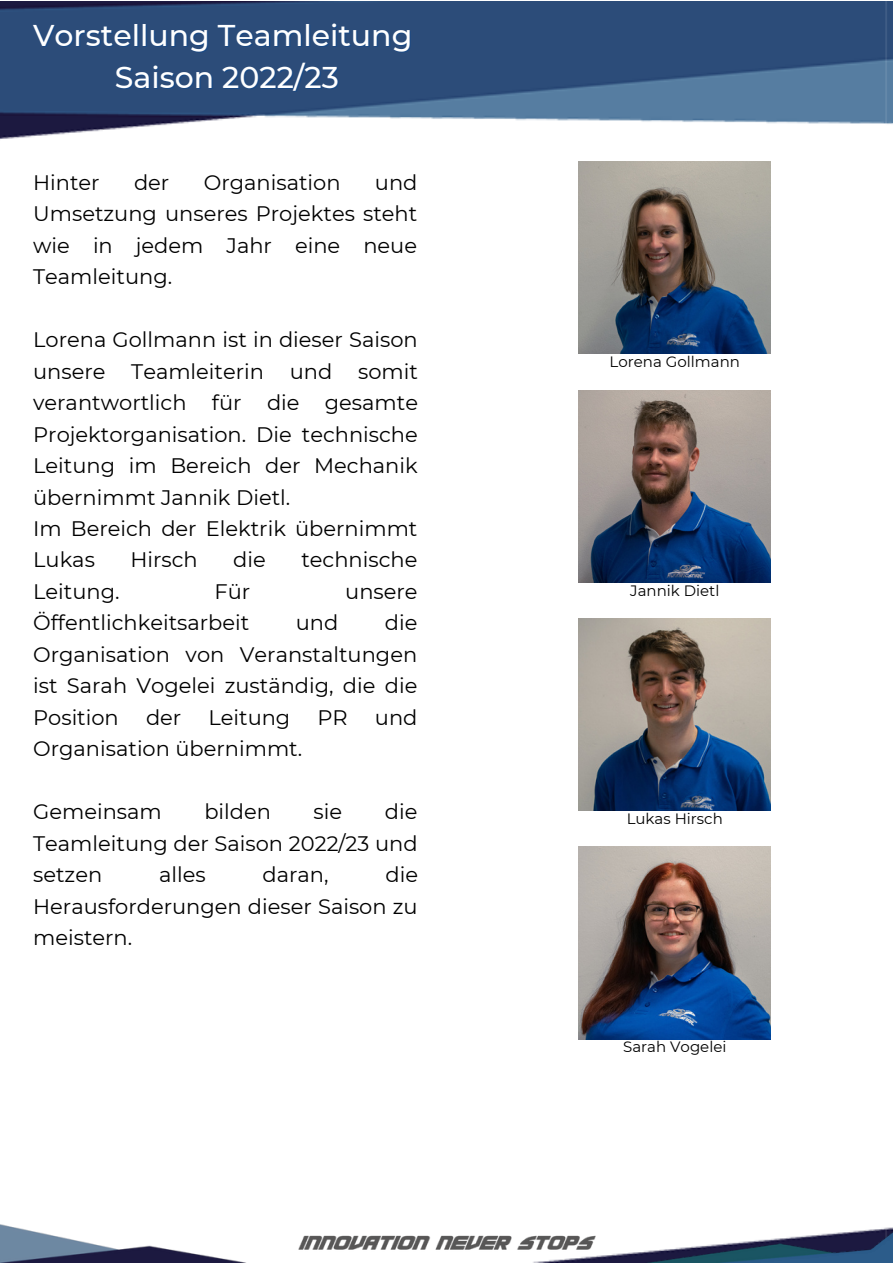
<style>
.page{position:relative;width:893px;height:1264px;background:#fff}
.page>*{position:absolute;margin:0;border:0;box-sizing:border-box;transform-origin:0 0}
.t1{font:500 30px/41.5px "Montserrat";color:#fff;text-align:center}
.t2{font:21px/31.5px "Montserrat";color:#000;text-align:justify}
.t3{font:15px "Montserrat";color:#000}
</style>
<div class="page">
<img style="left:0;top:2px;width:892px;height:1027px">
<img style="left:0;top:1029px;width:892px;height:233px">
<img style="left:578px;top:162px;width:192px;height:192px">
<img style="left:578px;top:390px;width:192px;height:192px">
<img style="left:578px;top:618px;width:192px;height:192px">
<img style="left:578px;top:846px;width:192px;height:193px">
<h1 class="t1" style="left:33px;top:15px;width:380px">Vorstellung Teamleitung<br>Saison 2022/23</h1>
<p class="t2" style="left:33px;top:166px;width:386px;text-indent:342px">und Umsetzung unseres Projektes steht wie in jedem Jahr eine neue Teamleitung.</p>
<p class="t2" style="left:33px;top:166px;width:68px">Hinter</p>
<p class="t2" style="left:134px;top:166px;width:37px">der</p>
<p class="t2" style="left:204px;top:166px;width:138px">Organisation</p>
<p class="t2" style="left:33px;top:324px;width:386px;text-align:left">Lorena Gollmann ist in dieser Saison unsere Teamleiterin und somit verantwortlich für die gesamte<br>Projektorganisation. Die technische<br>Leitung im Bereich der Mechanik übernimmt Jannik Dietl.<br>Im Bereich der Elektrik übernimmt<br>Lukas</p>
<p class="t2" style="left:130px;top:544px;width:69px">Hirsch</p>
<p class="t2" style="left:233px;top:544px;width:34px">die</p>
<p class="t2" style="left:301px;top:544px;width:117px">technische</p>
<p class="t2" style="left:33px;top:575px;width:88px">Leitung.</p>
<p class="t2" style="left:214px;top:575px;width:37px">Für</p>
<p class="t2" style="left:345px;top:575px;width:74px">unsere</p>
<p class="t2" style="left:33px;top:607px;width:217px">Öffentlichkeitsarbeit</p>
<p class="t2" style="left:296px;top:607px;width:44px">und</p>
<p class="t2" style="left:33px;top:607px;width:386px;text-indent:352px">die Organisation von Veranstaltungen ist Sarah Vogelei zuständig, die die Position</p>
<p class="t2" style="left:146px;top:701px;width:37px">der</p>
<p class="t2" style="left:208px;top:701px;width:83px">Leitung</p>
<p class="t2" style="left:317px;top:701px;width:32px">PR</p>
<p class="t2" style="left:375px;top:701px;width:44px">und</p>
<p class="t2" style="left:33px;top:733px;width:270px">Organisation übernimmt.</p>
<p class="t2" style="left:33px;top:796px;width:386px;text-indent:351px">die Teamleitung der Saison 2022/23 und setzen</p>
<p class="t2" style="left:33px;top:796px;width:130px">Gemeinsam</p>
<p class="t2" style="left:204px;top:796px;width:68px">bilden</p>
<p class="t2" style="left:313px;top:796px;width:30px">sie</p>
<p class="t2" style="left:33px;top:859px;width:386px;text-indent:352px">die Herausforderungen dieser Saison zu meistern.</p>
<p class="t2" style="left:159px;top:859px;width:48px">alles</p>
<p class="t2" style="left:262px;top:859px;width:68px">daran,</p>
<p class="t3" style="left:609px;top:352px;width:132px">Lorena Gollmann</p>
<p class="t3" style="left:630px;top:581px;width:91px">Jannik Dietl</p>
<p class="t3" style="left:626px;top:809px;width:98px">Lukas Hirsch</p>
<p class="t3" style="left:623px;top:1037px;width:105px">Sarah Vogelei</p>
</div>
